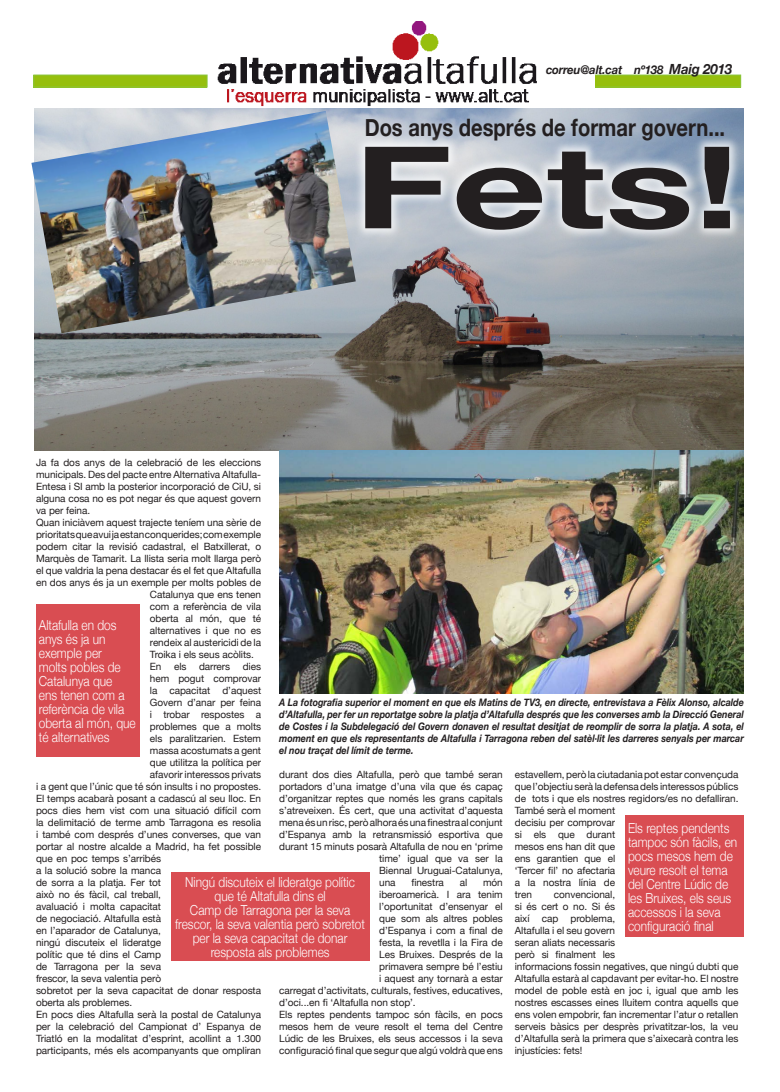
<style>
.page{position:relative;width:780px;height:1092px;background:#fff}
.page>*{position:absolute;margin:0;border:0;box-sizing:border-box;transform-origin:0 0}
.t1{font:700 114px "Helvetica Neue";color:#231f20;scale:1.45 1}
.t2{font:700 24px "Helvetica Neue";color:#231f20;scale:.84 1}
.t3{font:300 13.8px/14px "Helvetica Neue";color:#fff;scale:.86 1}
.t4{font:italic 700 12px "Helvetica Neue";letter-spacing:-.015em;color:#231f20;scale:.95 1}
.t5{font:italic 700 10.4px/12px "Helvetica Neue";color:#231f20;text-align:justify;scale:.87 1}
.t6{font:10px/12px "Helvetica Neue";letter-spacing:-.005em;color:#231f20;text-align:justify}
.s1{font-size:14px}
</style>
<div class="page">
<div style="left:545px;top:75px;width:195px;height:12px;background:#96bf0d"></div>
<div style="left:545px;top:75px;width:195px;height:12px;border:1px solid #8bc63e"></div>
<img style="left:207px;top:21px;width:387px;height:86px">
<div style="left:34px;top:75px;width:173px;height:12px;background:#96bf0d"></div>
<div style="left:34px;top:75px;width:173px;height:12px;border:1px solid #8bc63e"></div>
<img style="left:34px;top:108px;width:710px;height:342px">
<div style="left:352px;top:134px;width:391px;height:109px;background:#fff;opacity:.75"></div>
<img style="left:31px;top:111px;width:325px;height:222px">
<img style="left:279px;top:450px;width:465px;height:243px">
<div style="left:171px;top:871px;width:198px;height:89px;background:#d94d52"></div>
<div style="left:36px;top:604px;width:104px;height:152px;background:#d94d52"></div>
<div style="left:625px;top:815px;width:119px;height:121px;background:#d94d52"></div>
<p class="t4" style="left:546px;top:62px;width:197px">correu@alt.cat nº138 <span class="s1">Maig 2013</span></p>
<p class="t2" style="left:364px;top:113px;width:430px">Dos anys després de formar govern...</p>
<p class="t1" style="left:354px;top:117px;width:268px">Fets!</p>
<p class="t6" style="left:36px;top:456px;width:227px">Ja fa dos anys de la celebració de les eleccions municipals. Des del pacte entre Alternativa Altafulla-Entesa i SI amb la posterior incorporació de CiU, si alguna cosa no es pot negar és que aquest govern va per feina.</p>
<p class="t6" style="left:36px;top:516px;width:226px">Quan iniciàvem aquest trajecte teníem una sèrie de</p>
<p class="t6" style="left:36px;top:528px;width:226px">prioritats que avui ja estan conquerides; com exemple</p>
<p class="t6" style="left:36px;top:540px;width:227px">podem citar la revisió cadastral, el Batxillerat, o</p>
<p class="t6" style="left:36px;top:552px;width:226px">Marquès de Tamarit. La llista seria molt llarga però</p>
<p class="t6" style="left:36px;top:564px;width:226px">el que valdria la pena destacar és el fet que Altafulla</p>
<p class="t6" style="left:36px;top:576px;width:226px">en dos anys és ja un exemple per molts pobles de</p>
<p class="t6" style="left:150px;top:588px;width:113px">Catalunya que ens tenen</p>
<p class="t6" style="left:150px;top:600px;width:113px">com a referència de vila</p>
<p class="t6" style="left:150px;top:612px;width:113px">oberta al món, que té</p>
<p class="t6" style="left:150px;top:624px;width:113px">alternatives i que no es</p>
<p class="t6" style="left:150px;top:636px;width:113px">rendeix al austericidi de la</p>
<p class="t6" style="left:150px;top:648px;width:105px">Troika i els seus acòlits.</p>
<p class="t6" style="left:150px;top:660px;width:13px">En</p>
<p class="t6" style="left:174px;top:660px;width:14px">els</p>
<p class="t6" style="left:199px;top:660px;width:33px">darrers</p>
<p class="t6" style="left:243px;top:660px;width:20px">dies</p>
<p class="t6" style="left:150px;top:672px;width:113px">hem pogut comprovar</p>
<p class="t6" style="left:150px;top:684px;width:113px">la capacitat d’aquest</p>
<p class="t6" style="left:150px;top:696px;width:113px">Govern d’anar per feina</p>
<p class="t6" style="left:150px;top:708px;width:113px">i trobar respostes a</p>
<p class="t6" style="left:150px;top:720px;width:113px">problemes que a molts</p>
<p class="t6" style="left:150px;top:732px;width:113px">els paralitzarien. Estem</p>
<p class="t6" style="left:150px;top:744px;width:113px">massa acostumats a gent</p>
<p class="t6" style="left:150px;top:756px;width:113px">que utilitza la política per</p>
<p class="t6" style="left:150px;top:768px;width:113px">afavorir interessos privats</p>
<p class="t6" style="left:36px;top:780px;width:226px">i a gent que l’únic que té són insults i no propostes.</p>
<p class="t6" style="left:36px;top:792px;width:226px">El temps acabarà posant a cadascú al seu lloc. En</p>
<p class="t6" style="left:36px;top:804px;width:227px">pocs dies hem vist com una situació difícil com</p>
<p class="t6" style="left:36px;top:816px;width:227px">la delimitació de terme amb Tarragona es resolia</p>
<p class="t6" style="left:36px;top:828px;width:226px">i també com després d’unes converses, que van</p>
<p class="t6" style="left:36px;top:840px;width:227px">portar al nostre alcalde a Madrid, ha fet possible</p>
<p class="t6" style="left:36px;top:852px;width:127px">que en poc temps s’arribés</p>
<p class="t6" style="left:36px;top:864px;width:126px">a la solució sobre la manca</p>
<p class="t6" style="left:36px;top:876px;width:127px">de sorra a la platja. Fer tot</p>
<p class="t6" style="left:36px;top:888px;width:126px">això no és fàcil, cal treball,</p>
<p class="t6" style="left:36px;top:900px;width:126px">avaluació i molta capacitat</p>
<p class="t6" style="left:36px;top:912px;width:126px">de negociació. Altafulla està</p>
<p class="t6" style="left:36px;top:924px;width:126px">en l’aparador de Catalunya,</p>
<p class="t6" style="left:36px;top:936px;width:126px">ningú discuteix el lideratge</p>
<p class="t6" style="left:36px;top:948px;width:126px">polític que té dins el Camp</p>
<p class="t6" style="left:36px;top:960px;width:126px">de Tarragona per la seva</p>
<p class="t6" style="left:36px;top:972px;width:127px">frescor, la seva valentia però</p>
<p class="t6" style="left:36px;top:984px;width:226px">sobretot per la seva capacitat de donar resposta</p>
<p class="t6" style="left:36px;top:996px;width:98px">oberta als problemes.</p>
<p class="t6" style="left:36px;top:1008px;width:227px">En pocs dies Altafulla serà la postal de Catalunya per la celebració del Campionat d’ Espanya de Triatló en la modalitat d’esprint, acollint a 1.300 participants, més els acompanyants que ompliran</p>
<h3 class="t3" style="left:39px;top:618px;width:114px">Altafulla en dos anys és ja un exemple per<br>molts pobles de<br>Catalunya que<br>ens tenen com a referència de vila oberta al món, que té alternatives</h3>
<p class="t5" style="left:279px;top:696px;width:535px">A La fotografia superior el moment en que els Matins de TV3, en directe, entrevistava a Fèlix Alonso, alcalde d’Altafulla, per fer un reportatge sobre la platja d’Altafulla després que les converses amb la Direcció General de Costes i la Subdelegació del Govern donaven el resultat desitjat de reomplir de sorra la platja. A sota, el moment en que els representants de Altafulla i Tarragona reben del satèl·lit les darreres senyals per marcar el nou traçat del límit de terme.</p>
<p class="t6" style="left:279px;top:768px;width:225px">durant dos dies Altafulla, però que també seran</p>
<p class="t6" style="left:279px;top:780px;width:225px">portadors d’una imatge d’una vila que és capaç</p>
<p class="t6" style="left:279px;top:792px;width:225px">d’organitzar reptes que només les grans capitals</p>
<p class="t6" style="left:279px;top:804px;width:225px">s’atreveixen. És cert, que una activitat d’aquesta</p>
<p class="t6" style="left:279px;top:816px;width:225px">mena és un risc, però alhora és una finestra al conjunt</p>
<p class="t6" style="left:279px;top:828px;width:225px">d’Espanya amb la retransmissió esportiva que</p>
<p class="t6" style="left:279px;top:840px;width:225px">durant 15 minuts posarà Altafulla de nou en ‘prime</p>
<p class="t6" style="left:379px;top:852px;width:125px">time’ igual que va ser la</p>
<p class="t6" style="left:379px;top:864px;width:125px">Biennal Uruguai-Catalunya,</p>
<p class="t6" style="left:379px;top:876px;width:18px">una</p>
<p class="t6" style="left:411px;top:876px;width:34px">finestra</p>
<p class="t6" style="left:459px;top:876px;width:9px">al</p>
<p class="t6" style="left:483px;top:876px;width:21px">món</p>
<p class="t6" style="left:379px;top:888px;width:125px">iberoamericà. I ara tenim</p>
<p class="t6" style="left:379px;top:900px;width:125px">l’oportunitat d’ensenyar el</p>
<p class="t6" style="left:379px;top:912px;width:125px">que som als altres pobles</p>
<p class="t6" style="left:379px;top:924px;width:125px">d’Espanya i com a final de</p>
<p class="t6" style="left:379px;top:936px;width:125px">festa, la revetlla i la Fira de</p>
<p class="t6" style="left:379px;top:948px;width:125px">Les Bruixes. Després de la</p>
<p class="t6" style="left:379px;top:960px;width:125px">primavera sempre bé l’estiu</p>
<p class="t6" style="left:379px;top:972px;width:125px">i aquest any tornarà a estar</p>
<p class="t6" style="left:279px;top:984px;width:225px">carregat d’activitats, culturals, festives, educatives,</p>
<p class="t6" style="left:279px;top:996px;width:138px">d’oci...en fi ‘Altafulla non stop’.</p>
<p class="t6" style="left:279px;top:1008px;width:225px">Els reptes pendents tampoc són fàcils, en pocs mesos hem de veure resolt el tema del Centre Lúdic de les Bruixes, els seus accessos i la seva configuració final que segur que algú voldrà que ens</p>
<p class="t6" style="left:514px;top:768px;width:225px;text-align:left">estavellem, però la ciutadania pot estar convençuda que l’objectiu serà la defensa dels interessos públics de tots i que els nostres regidors/es no defalliran.<br>També serà el moment<br>decisiu per comprovar<br>si els que durant<br>mesos ens han dit que<br>ens garantien que el<br>‘Tercer fil’ no afectaria<br>a la nostra línia de<br>tren</p>
<h3 class="t3" style="left:628px;top:820px;width:128px">Els reptes pendents tampoc són fàcils, en pocs mesos hem de veure resolt el tema del Centre Lúdic de les Bruixes, els seus accessos i la seva configuració final</h3>
<h3 class="t3" style="left:175px;top:874px;width:222px;text-align:center">Ningú discuteix el lideratge polític que té Altafulla dins el<br>Camp de Tarragona per la seva frescor, la seva valentia però sobretot per la seva capacitat de donar resposta als problemes</h3>
<p class="t6" style="left:514px;top:888px;width:225px;text-align:left;text-indent:39px">convencional,<br>si és cert o no. Si és<br>així cap problema,<br>Altafulla i el seu govern<br>seran aliats necessaris<br>però si finalment les<br>informacions fossin negatives, que ningú dubti que Altafulla estarà al capdavant per evitar-ho. El nostre model de poble està en joc i, igual que amb les nostres escasses eines lluitem contra aquells que ens volen empobrir, fan incrementar l’atur o retallen serveis bàsics per desprès privatitzar-los, la veu d’Altafulla serà la primera que s’aixecarà contra les injustícies: fets!</p>
</div>
